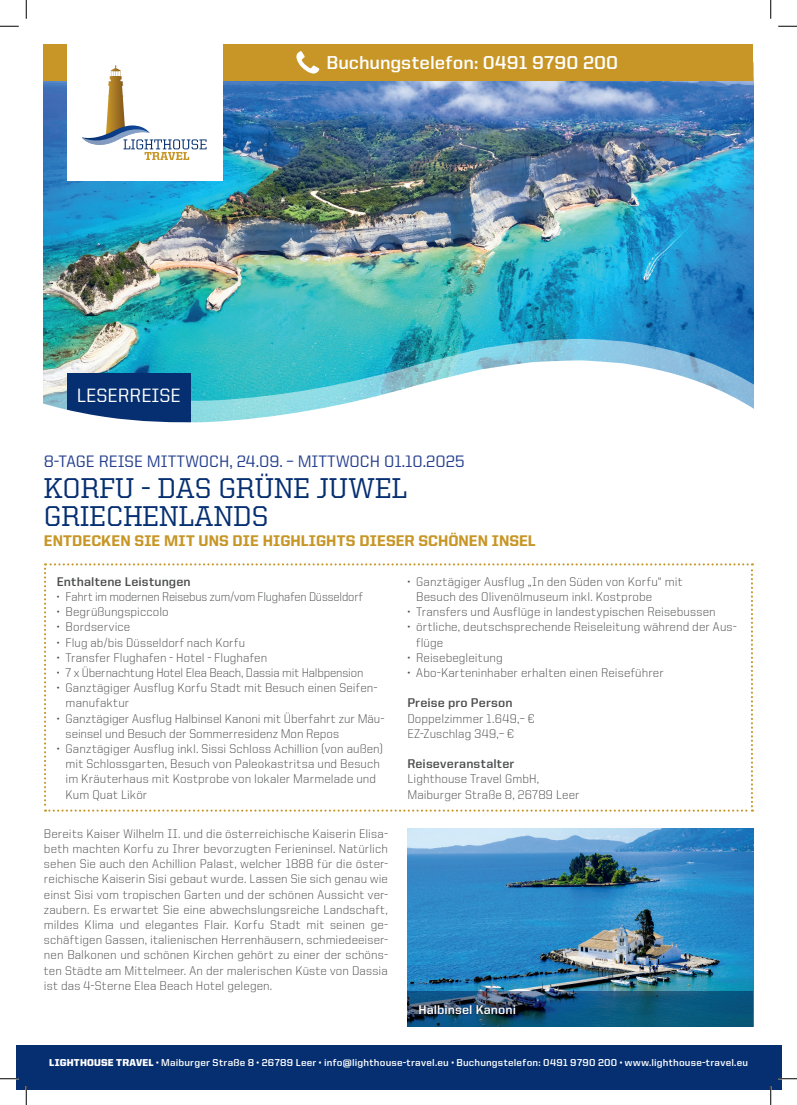
<style>
.page{position:relative;width:797px;height:1105px;background:#fff}
.page>*{position:absolute;margin:0;border:0;box-sizing:border-box;transform-origin:0 0}
.t1{font:500 28.75px/28.8px "United Serif Reg";color:#052f71}
.t2{font:500 19.38px "United Sans Reg";color:#fff}
.t3{font:700 18.75px "United Sans Reg";color:#fff}
.t4{font:500 16.62px "United Sans Reg";color:#253f8e}
.t5{font:800 15.5px "United Sans Reg";letter-spacing:.005em;color:#c79626}
.t6{font:300 12.62px/15.2px "United Sans Reg";letter-spacing:.005em;color:#4b4c4d}
.t7{font:700 12.62px "United Sans Reg";letter-spacing:.015em;color:#4b4c4d}
.t8{font:300 12.62px "United Sans Reg";letter-spacing:.005em;color:#4b4c4d;scale:.96 1}
.t9{font:700 12.62px "United Sans Reg";letter-spacing:.005em;color:#fff}
.t10{font:300 12.5px "United Sans Reg";letter-spacing:.01em;color:#4b4c4d}
.t11{font:700 10px "United Sans Reg";letter-spacing:.02em;color:#fff}
.s1{font-weight:900}
</style>
<div class="page">
<img style="left:44px;top:81px;width:709px;height:257px">
<img style="left:43px;top:338px;width:711px;height:22px">
<div style="left:44px;top:44px;width:709px;height:37px;background:#c79626"></div>
<svg style="left:296px;top:51px;width:23px;height:23px"></svg>
<svg style="left:43px;top:360px;width:711px;height:63px"></svg>
<div style="left:67px;top:16px;width:156px;height:165px;background:#fff"></div>
<svg style="left:82px;top:65px;width:124px;height:95px"></svg>
<svg style="left:44px;top:563px;width:709px;height:249px"></svg>
<img style="left:407px;top:828px;width:346px;height:163px">
<svg style="left:407px;top:991px;width:346px;height:36px;background:#115379"></svg>
<div style="left:417px;top:1003px;width:100px;height:13px;background:#231f20;opacity:.75"></div>
<div style="left:16px;top:1045px;width:765px;height:44px;background:#052f71"></div>
<svg style="left:0;top:25px;width:19px;height:2px"></svg>
<svg style="left:778px;top:25px;width:19px;height:2px"></svg>
<svg style="left:0;top:1078px;width:19px;height:1px"></svg>
<svg style="left:778px;top:1078px;width:19px;height:1px"></svg>
<svg style="left:25px;top:0;width:2px;height:19px"></svg>
<svg style="left:25px;top:1086px;width:2px;height:19px"></svg>
<svg style="left:770px;top:0;width:1px;height:19px"></svg>
<svg style="left:770px;top:1086px;width:1px;height:19px"></svg>
<h2 class="t2" style="left:77px;top:384px;width:105px">LESERREISE</h2>
<h3 class="t3" style="left:326px;top:53px;width:293px">Buchungstelefon: 0491 9790 200</h3>
<h3 class="t4" style="left:44px;top:452px;width:422px">8-TAGE REISE MITTWOCH, 24.09. – MITTWOCH 01.10.2025</h3>
<h1 class="t1" style="left:44px;top:473px;width:365px">KORFU - DAS GRÜNE JUWEL<br>GRIECHENLANDS</h1>
<p class="t5" style="left:44px;top:532px;width:493px">ENTDECKEN SIE MIT UNS DIE HIGHLIGHTS DIESER SCHÖNEN INSEL</p>
<p class="t7" style="left:57px;top:574px;width:135px">Enthaltene Leistungen</p>
<p class="t8" style="left:57px;top:590px;width:320px">• Fahrt im modernen Reisebus zum/vom Flughafen Düsseldorf</p>
<p class="t6" style="left:57px;top:604px;width:113px">• Begrüßungspiccolo</p>
<p class="t6" style="left:57px;top:619px;width:75px">• Bordservice</p>
<p class="t10" style="left:57px;top:636px;width:190px">• Flug ab/bis Düsseldorf nach Korfu</p>
<p class="t6" style="left:57px;top:650px;width:212px">• Transfer Flughafen - Hotel - Flughafen</p>
<p class="t6" style="left:57px;top:665px;width:308px">• 7 x Übernachtung Hotel Elea Beach, Dassia mit Halbpension</p>
<p class="t6" style="left:66px;top:680px;width:313px;text-indent:-9px">• Ganztägiger Ausflug Korfu Stadt mit Besuch einen Seifen&shy;manufaktur</p>
<p class="t6" style="left:66px;top:711px;width:320px;text-indent:-9px">• Ganztägiger Ausflug Halbinsel Kanoni mit Überfahrt zur Mäu&shy;seinsel und Besuch der Sommerresidenz Mon Repos</p>
<p class="t6" style="left:66px;top:741px;width:319px;text-indent:-9px">• Ganztägiger Ausflug inkl. Sissi Schloss Achillion (von außen) mit Schlossgarten, Besuch von Paleokastritsa und Besuch im Kräuterhaus mit Kostprobe von lokaler Marmelade und Kum Quat Likör</p>
<p class="t6" style="left:416px;top:574px;width:268px;text-indent:-9px">• Ganztägiger Ausflug „In den Süden von Korfu“ mit<br>Besuch des Olivenölmuseum inkl. Kostprobe</p>
<p class="t6" style="left:407px;top:604px;width:310px">• Transfers und Ausflüge in landestypischen Reisebussen</p>
<p class="t6" style="left:416px;top:619px;width:322px;text-indent:-9px">• örtliche, deutschsprechende Reiseleitung während der Aus&shy;flüge</p>
<p class="t6" style="left:407px;top:650px;width:97px">• Reisebegleitung</p>
<p class="t6" style="left:407px;top:665px;width:258px">• Abo-Karteninhaber erhalten einen Reiseführer</p>
<p class="t7" style="left:407px;top:696px;width:107px">Preise pro Person</p>
<p class="t6" style="left:407px;top:711px;width:129px">Doppelzimmer 1.649,– €<br>EZ-Zuschlag 349,– €</p>
<p class="t7" style="left:407px;top:757px;width:109px">Reiseveranstalter</p>
<p class="t6" style="left:407px;top:771px;width:174px">Lighthouse Travel GmbH,<br>Maiburger Straße 8, 26789 Leer</p>
<p class="t6" style="left:44px;top:826px;width:345px;text-align:justify">Bereits Kaiser Wilhelm II. und die österreichische Kaiserin Elisa&shy;beth machten Korfu zu Ihrer bevorzugten Ferieninsel. Natürlich sehen Sie auch den Achillion Palast, welcher 1888 für die öster&shy;reichische Kaiserin Sisi gebaut wurde. Lassen Sie sich genau wie einst Sisi vom tropischen Garten und der schönen Aussicht ver&shy;zaubern. Es erwartet Sie eine abwechslungsreiche Landschaft, mildes Klima und elegantes Flair. Korfu Stadt mit seinen ge&shy;schäftigen Gassen, italienischen Herrenhäusern, schmiedeeiser&shy;nen Balkonen und schönen Kirchen gehört zu einer der schöns&shy;ten Städte am Mittelmeer. An der malerischen Küste von Dassia ist das 4-Sterne Elea Beach Hotel gelegen.</p>
<p class="t9" style="left:418px;top:1003px;width:99px">Halbinsel Kanoni</p>
<p class="t11" style="left:49px;top:1057px;width:700px"><span class="s1">LIGHTHOUSE TRAVEL</span> • Maiburger Straße 8 • 26789 Leer • info@lighthouse-travel.eu • Buchungstelefon: 0491 9790 200 • www.lighthouse-travel.eu</p>
</div>
